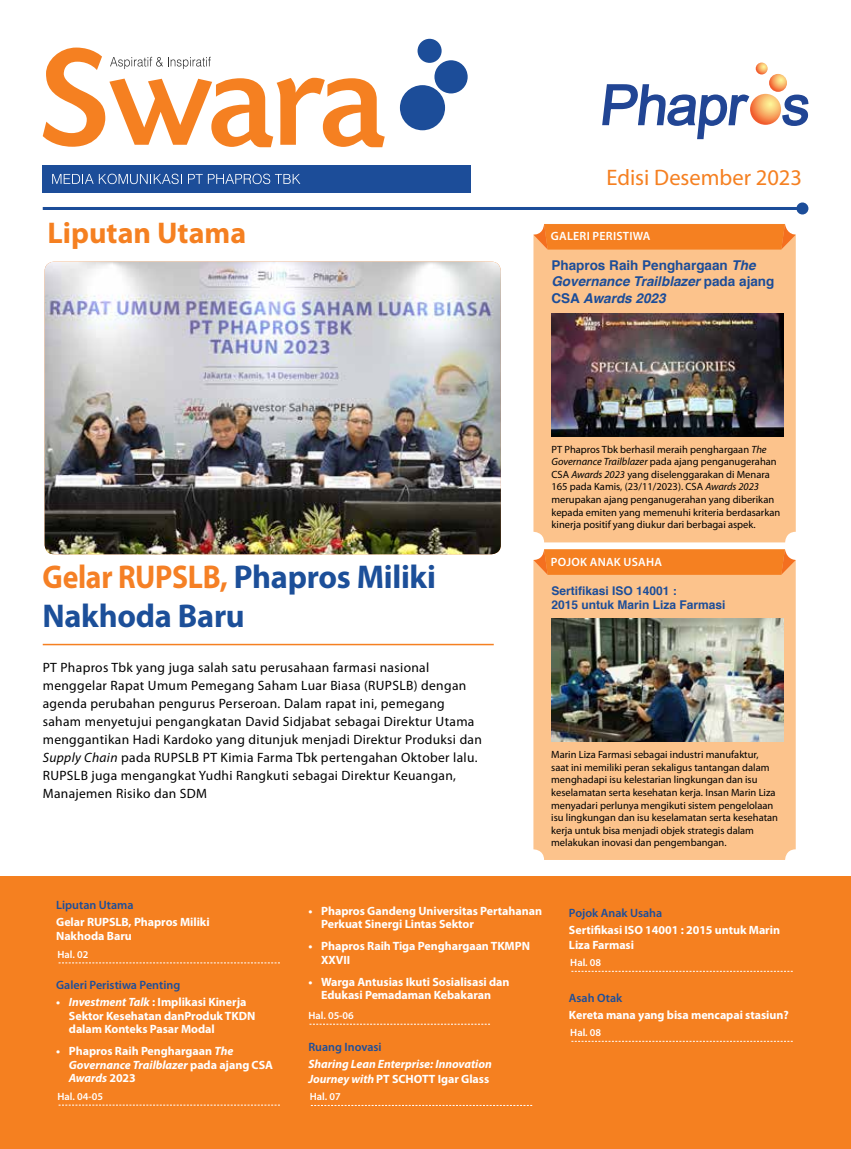
<style>
.page{position:relative;width:851px;height:1149px;background:#fff}
.page>*{position:absolute;margin:0;border:0;box-sizing:border-box;transform-origin:0 0}
.t1{font:700 33px/39.6px "Myriad Pro";letter-spacing:-.01em;color:#1c4f99}
.t2{font:700 30px "Myriad Pro";color:#f58021}
.t3{font:22.5px "Myriad Pro";color:#f58021}
.t4{font:13.5px/18px "Myriad Pro";letter-spacing:.025em;color:#000}
.t5{font:700 13.5px/16.5px "Helvetica";color:#1c4d99}
.t6{font:700 12px/13.5px "Myriad Pro";letter-spacing:-.005em;color:#fff}
.t7{font:600 12px "Myriad Pro";color:#1c4e9a}
.t8{font:italic 700 12px/14.4px "Myriad Pro";letter-spacing:-.005em;color:#fff}
.t9{font:700 12px/14.4px "Helvetica";color:#1c4d99}
.t10{font:600 12px "Myriad Pro";letter-spacing:.02em;color:#fff}
.t11{font:10.5px/12.6px "Myriad Pro";color:#000}
.t12{font:600 10.5px "Myriad Pro";color:#fff}
.s1{font-style:italic}
.s2{color:#f58025}
.s3{font-style:normal}
</style>
<div class="page">
<hr style="left:43px;top:643px;width:450px;height:2px;background:#f58021">
<div style="left:400px;top:85px;width:45px;height:45px;background:#1c4d99;border-radius:50%"></div>
<div style="left:434px;top:60px;width:33px;height:33px;background:#1c4d99;border-radius:50%"></div>
<div style="left:417px;top:39px;width:24px;height:24px;background:#1c4d99;border-radius:50%"></div>
<div style="left:43px;top:165px;width:428px;height:27px;background:#1c4d99"></div>
<svg style="left:43px;top:48px;width:341px;height:99px"></svg>
<svg style="left:52px;top:174px;width:130px;height:10px"></svg>
<svg style="left:188px;top:174px;width:112px;height:10px"></svg>
<hr style="left:43px;top:207px;width:759px;height:3px;background:#1c4d99">
<div style="left:796px;top:202px;width:12px;height:12px;background:#1c4d99;border-radius:50%"></div>
<img style="left:45px;top:261px;width:456px;height:293px">
<div style="left:0;top:876px;width:850px;height:272px;background:#f58020"></div>
<svg style="left:59px;top:962px;width:221px;height:1px"></svg>
<svg style="left:59px;top:1104px;width:221px;height:1px"></svg>
<svg style="left:309px;top:1023px;width:181px;height:1px"></svg>
<svg style="left:571px;top:970px;width:221px;height:1px"></svg>
<svg style="left:311px;top:1104px;width:221px;height:1px"></svg>
<div style="left:533px;top:549px;width:262px;height:310px;background:#fcc38c;border-radius:11px"></div>
<svg style="left:533px;top:549px;width:262px;height:25px;background:#f5852b"></svg>
<svg style="left:602px;top:84px;width:148px;height:56px"></svg>
<svg style="left:782px;top:94px;width:27px;height:32px"></svg>
<svg style="left:750px;top:94px;width:30px;height:31px"></svg>
<svg style="left:769px;top:74px;width:17px;height:18px"></svg>
<svg style="left:755px;top:63px;width:12px;height:11px"></svg>
<div style="left:533px;top:224px;width:262px;height:318px;background:#fcc38c;border-radius:11px"></div>
<svg style="left:533px;top:224px;width:262px;height:25px;background:#f5842a"></svg>
<img style="left:551px;top:313px;width:232px;height:123px">
<img style="left:551px;top:618px;width:232px;height:123px">
<svg style="left:571px;top:1040px;width:221px;height:1px"></svg>
<h2 class="t2" style="left:48px;top:213px;width:200px">Liputan Utama</h2>
<h3 class="t3" style="left:606px;top:165px;width:197px">Edisi Desember 2023</h3>
<p class="t10" style="left:551px;top:229px;width:101px">GALERI PERISTIWA</p>
<p class="t5" style="left:551px;top:257px;width:224px">Phapros Raih Penghargaan <span class="s1">The<br>Governance Trailblazer</span> pada ajang<br>CSA <span class="s1">Awards 2023</span></p>
<h1 class="t1" style="left:43px;top:555px;width:395px"><span class="s2">Gelar RUPSLB,</span> Phapros Miliki<br>Nakhoda Baru</h1>
<p class="t4" style="left:43px;top:658px;width:440px">PT Phapros Tbk yang juga salah satu perusahaan farmasi nasional menggelar Rapat Umum Pemegang Saham Luar Biasa (RUPSLB) dengan agenda perubahan pengurus Perseroan. Dalam rapat ini, pemegang saham menyetujui pengangkatan David Sidjabat sebagai Direktur Utama menggantikan Hadi Kardoko yang ditunjuk menjadi Direktur Produksi dan <span class="s1">Supply Chain</span> pada RUPSLB PT Kimia Farma Tbk pertengahan Oktober lalu.<br>RUPSLB juga mengangkat Yudhi Rangkuti sebagai Direktur Keuangan, Manajemen Risiko dan SDM</p>
<p class="t11" style="left:551px;top:443px;width:230px">PT Phapros Tbk berhasil meraih penghargaan <span class="s1">The Governance Trailblazer</span> pada ajang penganugerahan CSA <span class="s1">Awards 2023</span> yang diselenggarakan di Menara 165 pada Kamis, (23/11/2023). CSA <span class="s1">Awards 2023 </span>merupakan ajang penganugerahan yang diberikan kepada emiten yang memenuhi kriteria berdasarkan kinerja positif yang diukur dari berbagai aspek.</p>
<p class="t10" style="left:551px;top:555px;width:113px">POJOK ANAK USAHA</p>
<p class="t9" style="left:551px;top:583px;width:176px">Sertifikasi ISO 14001 :<br>2015 untuk Marin Liza Farmasi</p>
<p class="t11" style="left:551px;top:748px;width:228px">Marin Liza Farmasi sebagai industri manufaktur, saat ini memiliki peran sekaligus tantangan dalam menghadapi isu kelestarian lingkungan dan isu keselamatan serta kesehatan kerja. Insan Marin Liza menyadari perlunya mengikuti sistem pengelolaan isu lingkungan dan isu keselamatan serta kesehatan kerja untuk bisa menjadi objek strategis dalam melakukan inovasi dan pengembangan.</p>
<p class="t7" style="left:56px;top:897px;width:79px">Liputan Utama</p>
<p class="t12" style="left:57px;top:948px;width:32px">Hal. 02</p>
<p class="t6" style="left:56px;top:914px;width:155px;line-height:14.4px">Gelar RUPSLB, Phapros Miliki<br>Nakhoda Baru</p>
<p class="t7" style="left:56px;top:978px;width:126px">Galeri Peristiwa Penting</p>
<p class="t6" style="left:69px;top:994px;width:188px;text-indent:-13px">• <span class="s1">Investment Talk</span> : Implikasi Kinerja<br>Sektor Kesehatan danProduk TKDN dalam Konteks Pasar Modal</p>
<p class="t6" style="left:69px;top:1043px;width:205px;text-indent:-13px">• Phapros Raih Penghargaan <span class="s1">The<br>Governance Trailblazer</span> pada ajang CSA<br><span class="s1">Awards</span> 2023</p>
<p class="t12" style="left:57px;top:1090px;width:47px">Hal. 04-05</p>
<p class="t6" style="left:321px;top:903px;width:222px;text-indent:-13px">• Phapros Gandeng Universitas Pertahanan<br>Perkuat Sinergi Lintas Sektor</p>
<p class="t6" style="left:321px;top:938px;width:210px;text-indent:-13px">• Phapros Raih Tiga Penghargaan TKMPN<br>XXVII</p>
<p class="t6" style="left:308px;top:974px;width:202px;text-align:center">• Warga Antusias Ikuti Sosialisasi dan<br>Edukasi Pemadaman Kebakaran</p>
<p class="t12" style="left:308px;top:1009px;width:47px">Hal. 05-06</p>
<p class="t7" style="left:308px;top:1040px;width:75px">Ruang Inovasi</p>
<p class="t12" style="left:310px;top:1090px;width:32px">Hal. 07</p>
<p class="t8" style="left:308px;top:1056px;width:185px">Sharing Lean Enterprise: Innovation<br>Journey with <span class="s3">PT SCHOTT Igar Glass</span></p>
<p class="t7" style="left:569px;top:906px;width:95px">Pojok Anak Usaha</p>
<p class="t12" style="left:570px;top:956px;width:32px">Hal. 08</p>
<p class="t6" style="left:569px;top:922px;width:212px;line-height:14.4px">Sertifikasi ISO 14001 : 2015 untuk Marin<br>Liza Farmasi</p>
<p class="t7" style="left:569px;top:991px;width:55px">Asah Otak</p>
<p class="t12" style="left:570px;top:1026px;width:32px">Hal. 08</p>
<p class="t6" style="left:569px;top:1007px;width:221px">Kereta mana yang bisa mencapai stasiun?</p>
</div>
